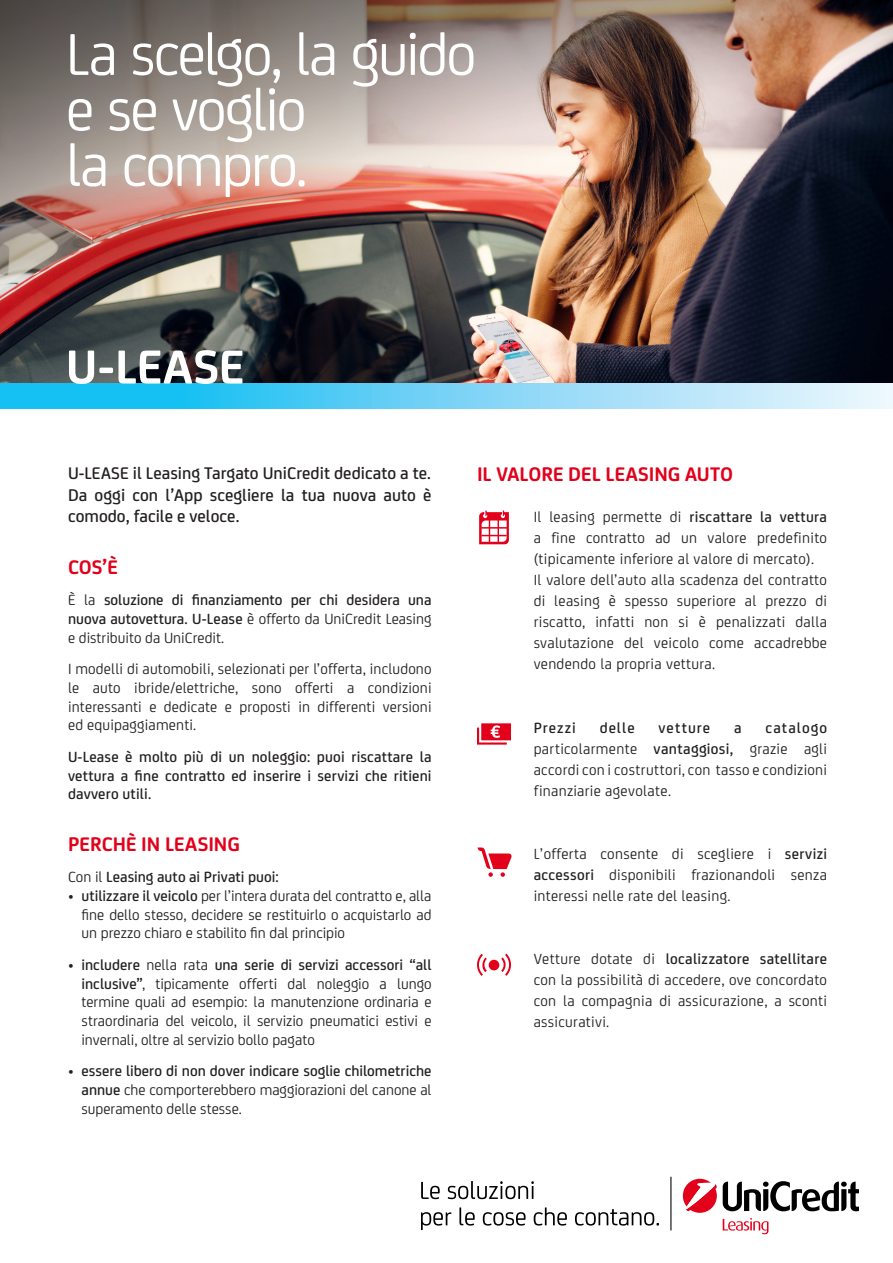
<style>
.page{position:relative;width:893px;height:1263px;background:#fff}
.page>*{position:absolute;margin:0;border:0;box-sizing:border-box;transform-origin:0 0}
.t1{font:63px "Uni Credit";letter-spacing:-.035em;color:#fff}
.t2{font:700 51px "Uni Credit";letter-spacing:.005em;color:#fff}
.t3{font:700 21px "Uni Credit";color:#e2001a}
.t4{font:500 18px/21.6px "Uni Credit";color:#231f20}
.Bodycopy_11pt{font:15.75px/21px "Uni Credit";letter-spacing:.02em;color:#231f20;text-align:justify}
.Bodycopy_11pt-2{font:500 15.75px/18.8px "Uni Credit";letter-spacing:.01em;color:#231f20;text-align:justify}
.Bodycopy_11pt-3{font:500 15.75px "Uni Credit";letter-spacing:.065em;color:#231f20}
.s1{font-weight:400}
.s2{font-weight:500}
</style>
<div class="page">
<img style="left:0;top:242px;width:893px;height:141px">
<img style="left:0;top:0;width:893px;height:242px">
<svg style="left:477px;top:847px;width:35px;height:30px"></svg>
<svg style="left:479px;top:510px;width:30px;height:34px"></svg>
<svg style="left:477px;top:723px;width:34px;height:22px"></svg>
<svg style="left:501px;top:954px;width:10px;height:22px"></svg>
<svg style="left:477px;top:954px;width:10px;height:22px"></svg>
<div style="left:489px;top:960px;width:10px;height:10px;background:#e2001a;border-radius:50%"></div>
<svg style="left:0;top:383px;width:893px;height:26px;background:#74d4f6"></svg>
<svg style="left:723px;top:1181px;width:136px;height:30px"></svg>
<svg style="left:683px;top:1179px;width:34px;height:34px"></svg>
<svg style="left:723px;top:1218px;width:45px;height:16px"></svg>
<svg style="left:421px;top:1182px;width:19px;height:17px"></svg>
<svg style="left:448px;top:1181px;width:86px;height:18px"></svg>
<svg style="left:421px;top:1212px;width:30px;height:18px"></svg>
<svg style="left:459px;top:1207px;width:16px;height:18px"></svg>
<svg style="left:483px;top:1212px;width:43px;height:13px"></svg>
<svg style="left:534px;top:1207px;width:33px;height:18px"></svg>
<svg style="left:575px;top:1209px;width:84px;height:16px"></svg>
<hr style="left:670px;top:1177px;width:1px;height:53px;background:#000">
<p class="t1" style="left:66px;top:9px;width:412px">La scelgo, la guido</p>
<p class="t1" style="left:66px;top:65px;width:242px">e se voglio</p>
<p class="t1" style="left:66px;top:120px;width:243px">la compro.</p>
<p class="t2" style="left:66px;top:328px;width:180px">U-LEASE</p>
<p class="t4" style="left:68px;top:461px;width:364px">U-LEASE il Leasing Targato UniCredit dedicato a te.</p>
<p class="t4" style="left:68px;top:483px;width:365px">Da oggi con l’App scegliere la tua nuova auto è comodo, facile e veloce.</p>
<p class="t3" style="left:68px;top:551px;width:51px">COS’È</p>
<p class="Bodycopy_11pt-2" style="left:68px;top:589px;width:365px"><span class="s1">È la</span> soluzione di finanziamento per chi desidera una nuova autovettura. U-Lease <span class="s1">è offerto da UniCredit Leasing e distribuito da UniCredit.</span></p>
<p class="Bodycopy_11pt" style="left:68px;top:658px;width:365px;line-height:18.8px">I modelli di automobili, selezionati per l’offerta, includono le auto ibride/elettriche, sono offerti a condizioni interessanti e dedicate e proposti in differenti versioni ed equipaggiamenti.</p>
<p class="Bodycopy_11pt-2" style="left:68px;top:746px;width:365px">U-Lease è molto più di un noleggio: puoi riscattare la vettura a fine contratto ed inserire i servizi che ritieni davvero utili.</p>
<p class="t3" style="left:68px;top:828px;width:173px">PERCHÈ IN LEASING</p>
<p class="Bodycopy_11pt-2" style="left:68px;top:866px;width:212px"><span class="s1">Con il</span> Leasing auto ai Privati puoi:</p>
<p class="Bodycopy_11pt" style="left:82px;top:885px;width:352px;line-height:18.8px;text-indent:-14px">• <span class="s2">utilizzare il veicolo</span> per l’intera durata del contratto e, alla fine dello stesso, decidere se restituirlo o acquistarlo ad un prezzo chiaro e stabilito fin dal principio</p>
<p class="Bodycopy_11pt" style="left:82px;top:954px;width:352px;line-height:18.8px;text-indent:-14px">• <span class="s2">includere</span> nella rata <span class="s2">una serie di servizi accessori “all inclusive”</span>, tipicamente offerti dal noleggio a lungo termine quali ad esempio: la manutenzione ordinaria e straordinaria del veicolo, il servizio pneumatici estivi e invernali, oltre al servizio bollo pagato</p>
<p class="Bodycopy_11pt" style="left:82px;top:1061px;width:352px;line-height:18.8px;text-indent:-14px">• <span class="s2">essere libero di non dover indicare soglie chilometriche annue</span> che comporterebbero maggiorazioni del canone al superamento delle stesse.</p>
<p class="t3" style="left:477px;top:459px;width:258px">IL VALORE DEL LEASING AUTO</p>
<p class="Bodycopy_11pt" style="left:534px;top:506px;width:295px">Il leasing permette di <span class="s2">riscattare la vettura </span>a fine contratto ad un valore predefinito (tipicamente inferiore al valore di mercato).</p>
<p class="Bodycopy_11pt" style="left:534px;top:569px;width:295px">Il valore dell’auto alla scadenza del contratto di leasing è spesso superiore al prezzo di riscatto, infatti non si è penalizzati dalla svalutazione del veicolo come accadrebbe vendendo la propria vettura.</p>
<p class="Bodycopy_11pt" style="left:534px;top:716px;width:295px;text-indent:232px"><span class="s2">catalogo </span>particolarmente <span class="s2">vantaggiosi,</span> grazie agli accordi con i costruttori, con tasso e condizioni finanziarie agevolate.</p>
<p class="Bodycopy_11pt-2" style="left:534px;top:717px;width:44px">Prezzi</p>
<p class="Bodycopy_11pt-2" style="left:600px;top:717px;width:36px">delle</p>
<p class="Bodycopy_11pt-3" style="left:659px;top:716px;width:53px">vetture</p>
<p class="Bodycopy_11pt-2" style="left:734px;top:717px;width:9px">a</p>
<p class="Bodycopy_11pt" style="left:534px;top:842px;width:295px">L’offerta consente di scegliere i <span class="s2">servizi accessori</span> disponibili frazionandoli senza interessi nelle rate del leasing.</p>
<p class="Bodycopy_11pt" style="left:534px;top:947px;width:295px">Vetture dotate di <span class="s2">localizzatore satellitare </span>con la possibilità di accedere, ove concordato con la compagnia di assicurazione, a sconti assicurativi.</p>
</div>
